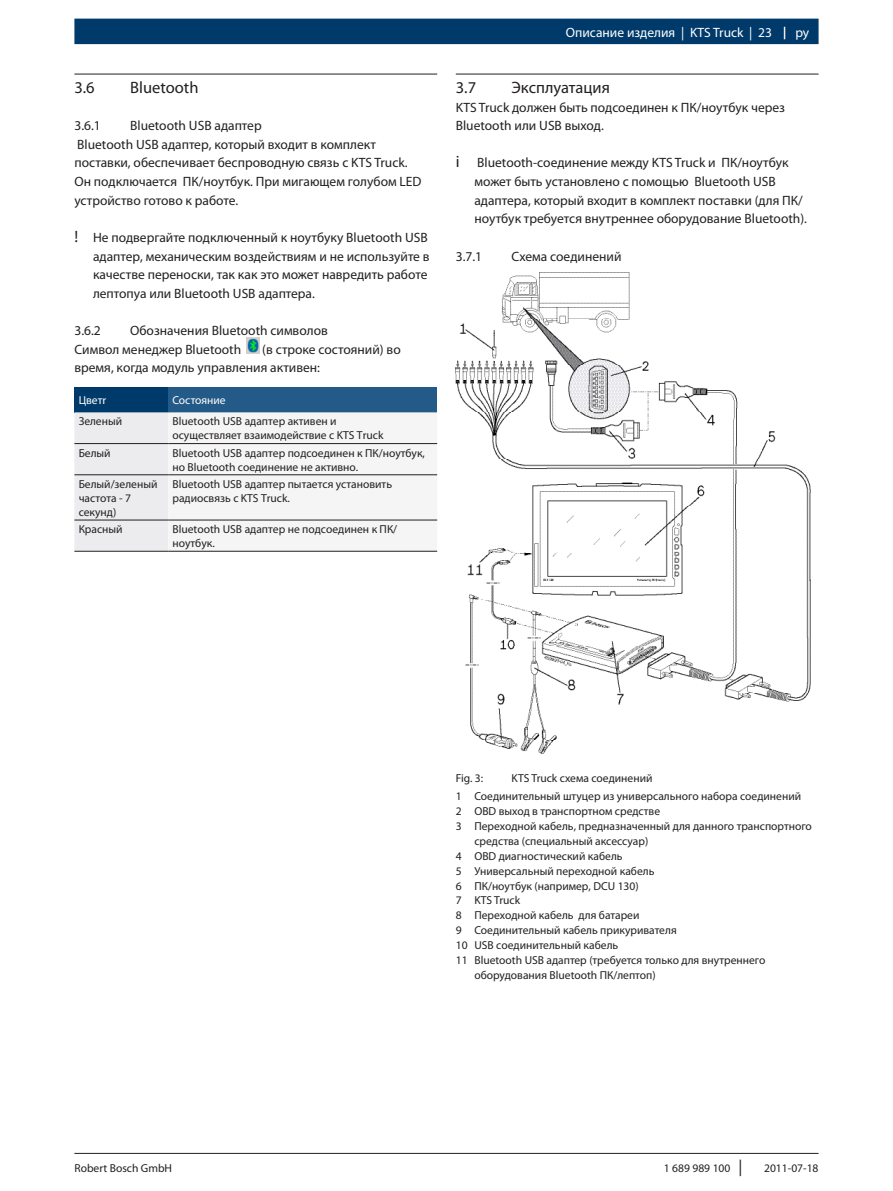
<style>
.page{position:relative;width:893px;height:1191px;background:#fff}
.page>*{position:absolute;margin:0;border:0;box-sizing:border-box;transform-origin:0 0}
.t1{font:16.5px "Myriad Pro";color:#231f20}
.t2{font:13.5px/18.6px "Myriad Pro";color:#231f20}
.t3{font:13.5px "Myriad Pro";color:#fff}
.t4{font:11.55px/14.1px "Myriad Pro";color:#231f20}
.t5{font:11.55px "Myriad Pro";color:#fff}
.s1{font-size:16.5px}
</style>
<div class="page">
<hr style="left:74px;top:1153px;width:745px;height:1px;background:#231f20">
<div style="left:74px;top:19px;width:745px;height:25px;background:#003a6a"></div>
<svg style="left:784px;top:27px;width:1px;height:12px"></svg>
<hr style="left:74px;top:74px;width:363px;height:1px;background:#231f20">
<img style="left:247px;top:338px;width:12px;height:15px">
<div style="left:74px;top:387px;width:94px;height:25px;background:#003a6a"></div>
<div style="left:168px;top:387px;width:269px;height:25px;background:#235a87"></div>
<svg style="left:74px;top:412px;width:363px;height:139px"></svg>
<hr style="left:74px;top:443px;width:94px;height:1px;background:#231f20">
<hr style="left:168px;top:443px;width:269px;height:1px;background:#231f20">
<hr style="left:74px;top:474px;width:94px;height:1px;background:#231f20">
<hr style="left:168px;top:474px;width:269px;height:1px;background:#231f20">
<hr style="left:74px;top:520px;width:94px;height:1px;background:#231f20">
<hr style="left:74px;top:551px;width:94px;height:1px;background:#231f20">
<hr style="left:168px;top:520px;width:269px;height:1px;background:#231f20">
<hr style="left:168px;top:551px;width:269px;height:1px;background:#231f20">
<hr style="left:456px;top:74px;width:363px;height:1px;background:#231f20">
<img style="left:456px;top:272px;width:355px;height:481px">
<h1 class="t1" style="left:74px;top:77px;width:22px">3.6</h1>
<h1 class="t1" style="left:130px;top:77px;width:70px">Bluetooth</h1>
<p class="t2" style="left:74px;top:116px;width:28px">3.6.1</p>
<p class="t2" style="left:74px;top:116px;width:349px;text-indent:56px">Bluetooth USB адаптер<br>Bluetooth USB адаптер, который входит в комплект поставки, обеспечивает беспроводную связь с KTS Truck.<br>Он подключается ПК/ноутбук. При мигающем голубом LED устройство готово к работе.</p>
<p class="t2" style="left:93px;top:228px;width:338px;text-indent:-19px"><span class="s1">!</span> Не подвергайте подключенный к ноутбуку Bluetooth USB адаптер, механическим воздействиям и не используйте в качестве переноски, так как это может навредить работе лептопуа или Bluetooth USB адаптера.</p>
<p class="t2" style="left:74px;top:321px;width:28px">3.6.2</p>
<p class="t2" style="left:74px;top:321px;width:255px;text-indent:56px">Обозначения Bluetooth символов<br>Символ менеджер Bluetooth</p>
<p class="t2" style="left:74px;top:339px;width:328px;text-indent:188px">(в строке состояний) во время, когда модуль управления активен:</p>
<p class="t5" style="left:79px;top:393px;width:29px">Цветr</p>
<p class="t5" style="left:172px;top:393px;width:55px">Состояние</p>
<p class="t4" style="left:79px;top:414px;width:45px">Зеленый</p>
<p class="t4" style="left:172px;top:414px;width:212px">Bluetooth USB адаптер активен и осуществляет взаимодействие с KTS Truck</p>
<p class="t4" style="left:79px;top:445px;width:34px">Белый</p>
<p class="t4" style="left:172px;top:445px;width:254px">Bluetooth USB адаптер подсоединен к ПК/ноутбук, но Bluetooth соединение не активно.</p>
<p class="t4" style="left:79px;top:476px;width:80px">Белый/зеленый частота - 7 секунд)</p>
<p class="t4" style="left:172px;top:476px;width:221px">Bluetooth USB адаптер пытается установить радиосвязь с KTS Truck.</p>
<p class="t4" style="left:79px;top:522px;width:45px">Красный</p>
<p class="t4" style="left:172px;top:522px;width:226px">Bluetooth USB адаптер не подсоединен к ПК/ ноутбук.</p>
<p class="t3" style="left:566px;top:24px;width:208px">Описание изделия | KTS Truck | 23</p>
<p class="t3" style="left:795px;top:24px;width:15px">ру</p>
<h1 class="t1" style="left:456px;top:77px;width:22px">3.7</h1>
<h1 class="t1" style="left:512px;top:77px;width:100px">Эксплуатация</h1>
<p class="t2" style="left:456px;top:98px;width:331px">KTS Truck должен быть подсоединен к ПК/ноутбук через<br>Bluetooth или USB выход.</p>
<h1 class="t1" style="left:456px;top:152px;width:5px">i</h1>
<p class="t2" style="left:474px;top:153px;width:334px">Bluetooth-соединение между KTS Truck и ПК/ноутбук может быть установлено с помощью Bluetooth USB адаптера, который входит в комплект поставки (для ПК/ ноутбук требуется внутреннее оборудование Bluetooth).</p>
<p class="t2" style="left:456px;top:246px;width:28px">3.7.1</p>
<p class="t2" style="left:512px;top:246px;width:111px">Схема соединений</p>
<p class="t4" style="left:456px;top:768px;width:347px;line-height:18.6px;text-indent:56px">KTS Truck схема соединений<br>1 Соединительный штуцер из универсального набора соединений</p>
<p class="t4" style="left:456px;top:804px;width:206px">2 OBD выход в транспортном средстве</p>
<p class="t4" style="left:456px;top:819px;width:358px">3 Переходной кабель, предназначенный для данного транспортного</p>
<p class="t4" style="left:474px;top:833px;width:175px">средства (специальный аксессуар)</p>
<p class="t4" style="left:456px;top:848px;width:168px">4 OBD диагностический кабель</p>
<p class="t4" style="left:456px;top:863px;width:200px">5 Универсальный переходной кабель</p>
<p class="t4" style="left:456px;top:878px;width:184px">6 ПК/ноутбук (например, DCU 130)</p>
<p class="t4" style="left:456px;top:893px;width:66px">7 KTS Truck</p>
<p class="t4" style="left:456px;top:908px;width:185px">8 Переходной кабель для батареи</p>
<p class="t4" style="left:456px;top:923px;width:222px">9 Соединительный кабель прикуривателя</p>
<p class="t4" style="left:456px;top:938px;width:164px">10 USB соединительный кабель</p>
<p class="t4" style="left:456px;top:952px;width:311px">11 Bluetooth USB адаптер (требуется только для внутреннего</p>
<p class="t4" style="left:474px;top:967px;width:183px">оборудования Bluetooth ПК/лептоп)</p>
<p class="t4" style="left:456px;top:770px;width:29px">Fig. 3:</p>
<p class="t4" style="left:74px;top:1161px;width:99px">Robert Bosch GmbH</p>
<p class="t4" style="left:664px;top:1161px;width:80px">1 689 989 100 <span class="s1">|</span></p>
<p class="t4" style="left:764px;top:1161px;width:56px">2011-07-18</p>
</div>
